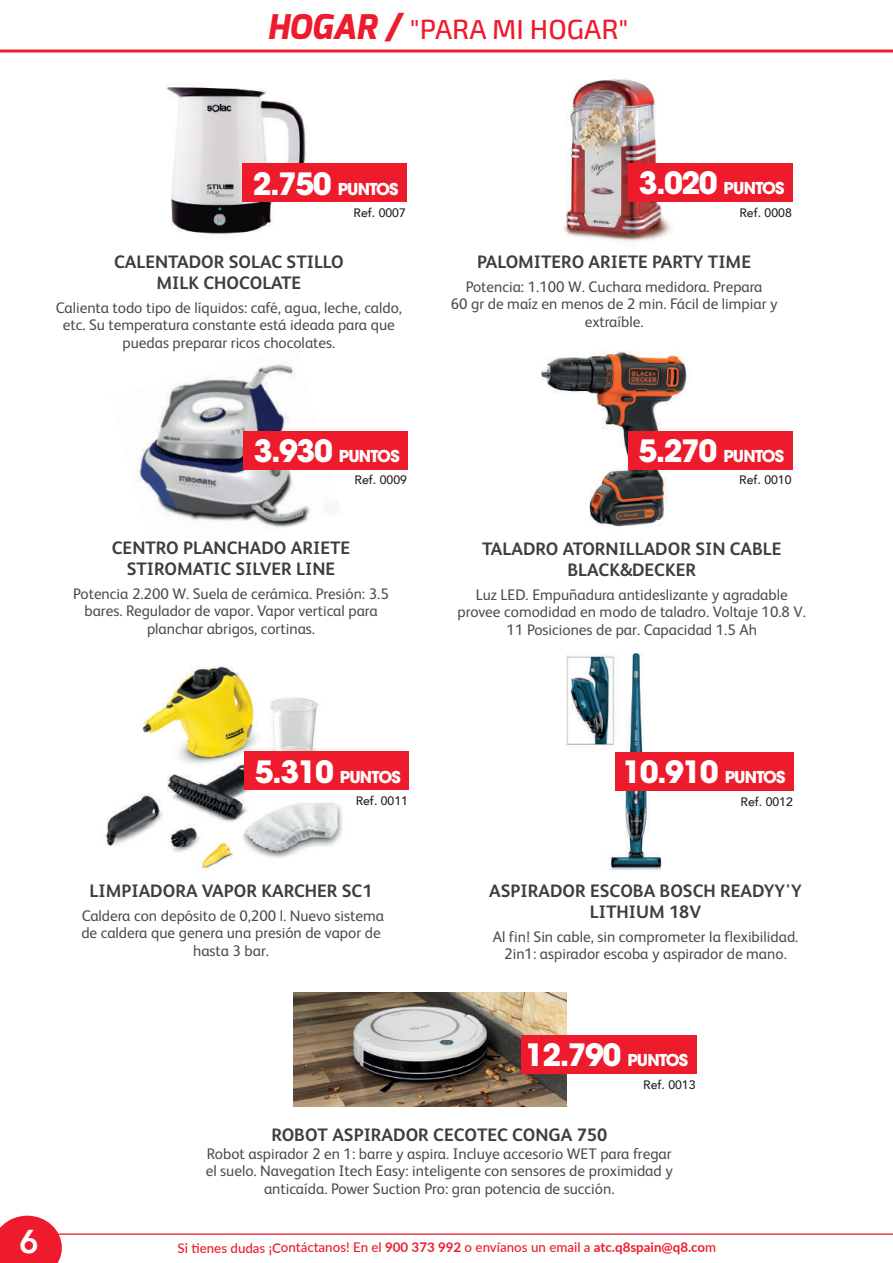
<style>
.page{position:relative;width:893px;height:1263px;background:#fff}
.page>*{position:absolute;margin:0;border:0;box-sizing:border-box;transform-origin:0 0}
.t1{font:800 33px "Avenir";color:#fff}
.t2{font:700 30.6px "ITC Avant Garde Std";letter-spacing:-.05em;color:#fff}
.t3{font:500 27.6px "Exo 2";color:#ee1b2c}
.t4{font:700 18px/21px "FS Albert";color:#3e3e3f;text-align:center}
.t5{font:700 16.35px "ITC Avant Garde Std";letter-spacing:-.05em;color:#fff}
.t6{font:15.3px/17.7px "FS Albert";color:#4b4c4d;text-align:center}
.t7{font:500 13.35px "Lato";color:#ee1b2c}
.t8{font:500 12.3px "Avenir";color:#231f20}
.s1{font-family:"Exo";font-weight:800;font-style:italic;font-size:33.9px}
.s2{font-size:30.6px}
.s3{font-size:16.35px}
.s4{font-weight:700}
</style>
<div class="page">
<img style="left:541px;top:351px;width:175px;height:176px">
<img style="left:565px;top:653px;width:183px;height:217px">
<img style="left:166px;top:87px;width:155px;height:149px">
<img style="left:564px;top:79px;width:120px;height:163px">
<img style="left:138px;top:363px;width:204px;height:165px">
<img style="left:104px;top:666px;width:257px;height:204px">
<div style="left:242px;top:164px;width:164px;height:38px;background:#ee1b2c"></div>
<div style="left:243px;top:431px;width:165px;height:38px;background:#ee1b2c"></div>
<div style="left:244px;top:752px;width:165px;height:38px;background:#ee1b2c"></div>
<div style="left:628px;top:164px;width:164px;height:38px;background:#ee1b2c"></div>
<div style="left:628px;top:431px;width:164px;height:38px;background:#ee1b2c"></div>
<div style="left:615px;top:753px;width:178px;height:38px;background:#ee1b2c"></div>
<hr style="left:0;top:50px;width:893px;height:3px;background:#ee1b2c">
<hr style="left:0;top:1233px;width:893px;height:2px;background:#ee1b2c">
<svg style="left:0;top:1216px;width:62px;height:47px;background:#f03645"></svg>
<img style="left:293px;top:992px;width:273px;height:114px">
<div style="left:521px;top:1036px;width:175px;height:38px;background:#ee1b2c"></div>
<h3 class="t3" style="left:267px;top:13px;width:363px"><span class="s1">HOGAR /</span> "PARA MI HOGAR"</h3>
<p class="t5" style="left:253px;top:178px;width:147px"><span class="s2">2.750</span> PUNTOS</p>
<p class="t5" style="left:639px;top:178px;width:147px"><span class="s2">3.020</span> PUNTOS</p>
<p class="t8" style="left:354px;top:202px;width:54px">Ref. 0007</p>
<p class="t8" style="left:739px;top:202px;width:54px">Ref. 0008</p>
<p class="t4" style="left:114px;top:251px;width:231px">CALENTADOR SOLAC STILLO<br>MILK CHOCOLATE</p>
<p class="t6" style="left:56px;top:299px;width:348px">Calienta todo tipo de líquidos: café, agua, leche, caldo, etc. Su temperatura constante está ideada para que puedas preparar ricos chocolates.</p>
<p class="t4" style="left:477px;top:251px;width:275px">PALOMITERO ARIETE PARTY TIME</p>
<p class="t6" style="left:451px;top:278px;width:328px">Potencia: 1.100 W. Cuchara medidora. Prepara<br>60 gr de maíz en menos de 2 min. Fácil de limpiar y extraíble.</p>
<p class="t5" style="left:254px;top:445px;width:147px"><span class="s2">3.930</span> PUNTOS</p>
<p class="t5" style="left:638px;top:445px;width:147px"><span class="s2">5.270</span> PUNTOS</p>
<p class="t8" style="left:355px;top:469px;width:54px">Ref. 0009</p>
<p class="t8" style="left:739px;top:469px;width:54px">Ref. 0010</p>
<p class="t4" style="left:112px;top:537px;width:240px">CENTRO PLANCHADO ARIETE<br>STIROMATIC SILVER LINE</p>
<p class="t6" style="left:73px;top:585px;width:317px">Potencia 2.200 W. Suela de cerámica. Presión: 3.5 bares. Regulador de vapor. Vapor vertical para planchar abrigos, cortinas.</p>
<p class="t4" style="left:482px;top:538px;width:301px">TALADRO ATORNILLADOR SIN CABLE<br>BLACK&amp;DECKER</p>
<p class="t6" style="left:457px;top:586px;width:350px">Luz LED. Empuñadura antideslizante y agradable provee comodidad en modo de taladro. Voltaje 10.8 V.<br>11 Posiciones de par. Capacidad 1.5 Ah</p>
<h1 class="t1" style="left:19px;top:1216px;width:21px">6</h1>
<p class="t5" style="left:255px;top:766px;width:147px"><span class="s2">5.310</span> PUNTOS</p>
<h2 class="t2" style="left:622px;top:752px;width:165px">10.910 <span class="s3">PUNTOS</span></h2>
<p class="t8" style="left:356px;top:790px;width:54px">Ref. 0011</p>
<p class="t8" style="left:740px;top:791px;width:54px">Ref. 0012</p>
<p class="t4" style="left:90px;top:880px;width:284px">LIMPIADORA VAPOR KARCHER SC1</p>
<p class="t6" style="left:81px;top:906px;width:304px">Caldera con depósito de 0,200 l. Nuevo sistema de caldera que genera una presión de vapor de hasta 3 bar.</p>
<p class="t4" style="left:489px;top:880px;width:314px">ASPIRADOR ESCOBA BOSCH READYY'Y<br>LITHIUM 18V</p>
<p class="t6" style="left:493px;top:927px;width:307px">Al fin! Sin cable, sin comprometer la flexibilidad.<br>2in1: aspirador escoba y aspirador de mano.</p>
<h2 class="t2" style="left:525px;top:1034px;width:165px">12.790 <span class="s3">PUNTOS</span></h2>
<p class="t8" style="left:643px;top:1074px;width:54px">Ref. 0013</p>
<p class="t4" style="left:271px;top:1124px;width:337px">ROBOT ASPIRADOR CECOTEC CONGA 750</p>
<p class="t6" style="left:206px;top:1144px;width:469px">Robot aspirador 2 en 1: barre y aspira. Incluye accesorio WET para fregar el suelo. Navegation Itech Easy: inteligente con sensores de proximidad y anticaída. Power Suction Pro: gran potencia de succión.</p>
<p class="t7" style="left:178px;top:1238px;width:540px">Si tienes dudas ¡Contáctanos! En el <span class="s4">900 373 992</span> o envíanos un email a <span class="s4">atc.q8spain@q8.co</span>m</p>
</div>
